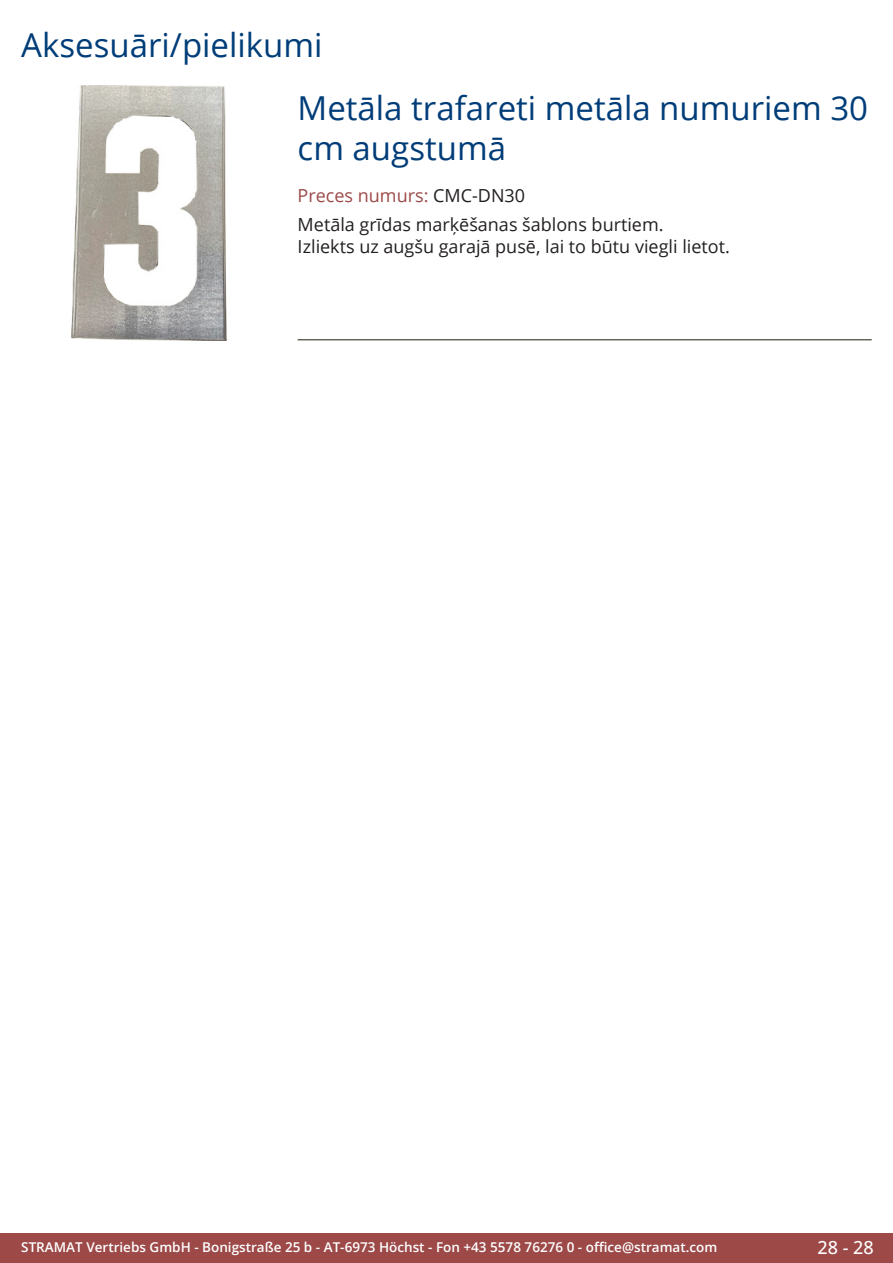
<style>
.page{position:relative;width:893px;height:1263px;background:#fff}
.page>*{position:absolute;margin:0;border:0;box-sizing:border-box;transform-origin:0 0}
.Produkttitel{font:33px/39.6px "Open Sans";color:#003d78}
.RastTitel{font:33px "Open Sans";color:#003d78}
.Beschreibung_Text{font:18px/21.6px "Open Sans";color:#231f20}
.TechDaten_Überschrif{font:18px "Open Sans";color:#9c4948}
.t1{font:500 18px "Open Sans";color:#fff}
.t2{font:600 13.5px "Open Sans";color:#fff}
.s1{color:#231f20}
</style>
<div class="page">
<div style="left:0;top:1233px;width:893px;height:30px;background:#9c4948"></div>
<hr style="left:298px;top:340px;width:574px;height:1px;background:#201d08">
<img style="left:71px;top:85px;width:156px;height:255px">
<p class="RastTitel" style="left:21px;top:22px;width:303px">Aksesuāri/pielikumi</p>
<p class="Produkttitel" style="left:298px;top:88px;width:572px">Metāla trafareti metāla numuriem 30 cm augstumā</p>
<p class="TechDaten_Überschrif" style="left:298px;top:183px;width:229px">Preces numurs: <span class="s1">CMC-DN30</span></p>
<p class="Beschreibung_Text" style="left:298px;top:214px;width:434px">Metāla grīdas marķēšanas šablons burtiem.<br>Izliekts uz augšu garajā pusē, lai to būtu viegli lietot.</p>
<p class="t2" style="left:21px;top:1238px;width:698px">STRAMAT Vertriebs GmbH - Bonigstraße 25 b - AT-6973 Höchst - Fon +43 5578 76276 0 - office@stramat.com</p>
<h2 class="t1" style="left:817px;top:1234px;width:58px">28 - 28</h2>
</div>
